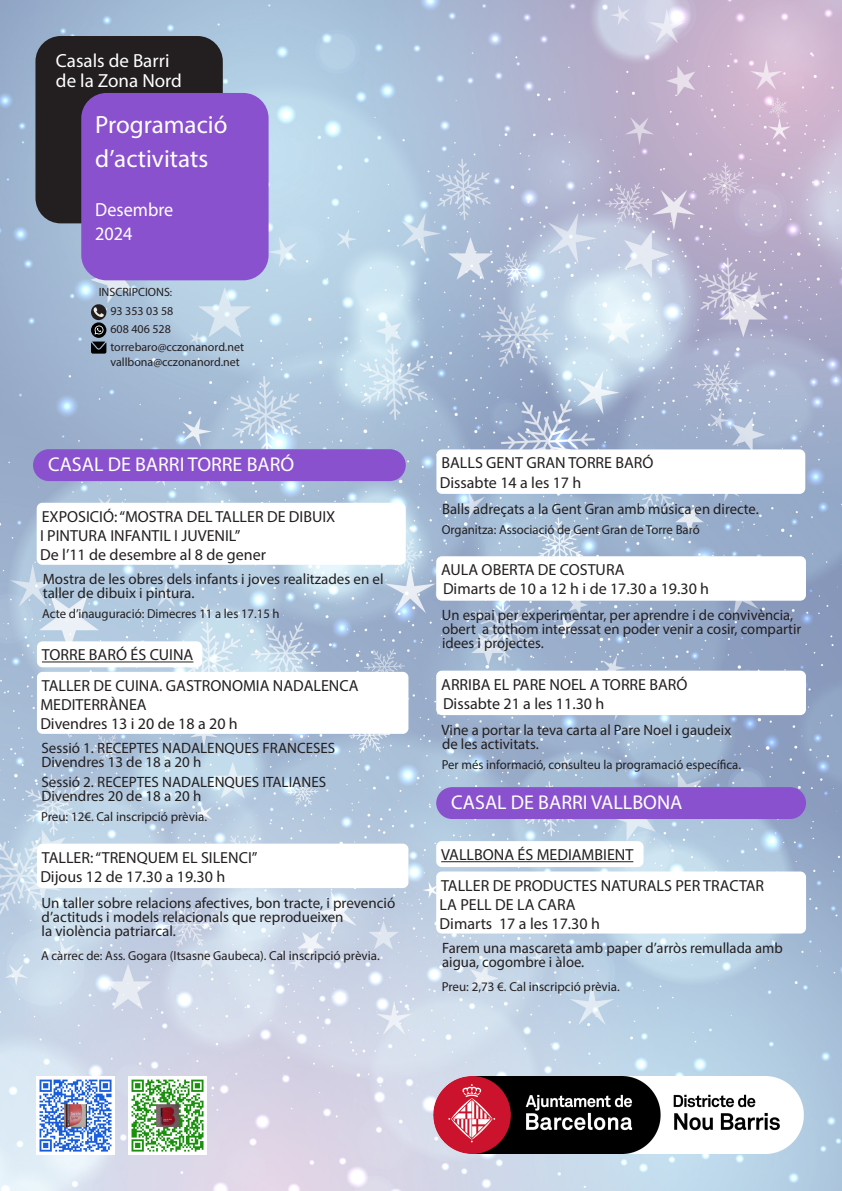
<style>
.page{position:relative;width:842px;height:1191px;background:#fff}
.page>*{position:absolute;margin:0;border:0;box-sizing:border-box;transform-origin:0 0}
.t1{font:25px "Myriad Pro";color:#fff}
.t2{font:20px "Myriad Pro";color:#fff}
.t3{font:19px "Myriad Pro";color:#fff}
.t4{font:19px "Myriad Pro";color:#fff;scale:.96 1}
.t5{font:16px "Myriad Pro";color:#231f20}
.t6{font:15px "Myriad Pro";color:#231f20}
.t7{font:13px "Myriad Pro";color:#231f20}
.t8{font:12px "Myriad Pro";color:#231f20}
.s1{font-size:11px}
</style>
<div class="page">
<img style="left:0;top:0;width:842px;height:1191px">
<div style="left:37px;top:641px;width:165px;height:26px;background:#fff;border-radius:6px"></div>
<hr style="left:42px;top:661px;width:151px;height:1px;background:#231f20">
<img style="left:433px;top:1076px;width:371px;height:77px">
<img style="left:36px;top:1076px;width:79px;height:79px">
<div style="left:37px;top:672px;width:371px;height:62px;background:#fff;border-radius:6px"></div>
<div style="left:35px;top:36px;width:188px;height:187px;background:#231f20;border-radius:25px"></div>
<div style="left:81px;top:93px;width:188px;height:187px;background:#8a51ce;border-radius:25px"></div>
<svg style="left:91px;top:322px;width:15px;height:16px"></svg>
<svg style="left:91px;top:304px;width:15px;height:30px"></svg>
<svg style="left:91px;top:341px;width:15px;height:12px"></svg>
<div style="left:37px;top:503px;width:369px;height:62px;background:#fff;border-radius:6px"></div>
<div style="left:436px;top:449px;width:369px;height:45px;background:#fff;border-radius:6px"></div>
<img style="left:129px;top:1076px;width:77px;height:79px">
<div style="left:33px;top:449px;width:373px;height:32px;background:#8a51ce;border-radius:16px"></div>
<div style="left:436px;top:787px;width:370px;height:32px;background:#8a51ce;border-radius:16px"></div>
<div style="left:436px;top:556px;width:370px;height:44px;background:#fff;border-radius:6px"></div>
<div style="left:436px;top:670px;width:370px;height:45px;background:#fff;border-radius:6px"></div>
<div style="left:436px;top:841px;width:207px;height:26px;background:#fff;border-radius:6px"></div>
<hr style="left:441px;top:861px;width:192px;height:1px;background:#231f20">
<div style="left:436px;top:871px;width:370px;height:62px;background:#fff;border-radius:6px"></div>
<div style="left:37px;top:843px;width:371px;height:45px;background:#fff;border-radius:6px"></div>
<p class="t3" style="left:56px;top:49px;width:115px">Casals de Barri</p>
<p class="t3" style="left:56px;top:69px;width:128px">de la Zona Nord</p>
<p class="t1" style="left:95px;top:109px;width:134px">Programació</p>
<p class="t1" style="left:95px;top:143px;width:114px">d’activitats</p>
<p class="t4" style="left:95px;top:197px;width:83px">Desembre</p>
<p class="t4" style="left:95px;top:221px;width:40px">2024</p>
<p class="t8" style="left:99px;top:285px;width:75px">INSCRIPCIONS<span class="s1">:</span></p>
<p class="t8" style="left:110px;top:304px;width:65px">93 353 03 58</p>
<p class="t8" style="left:110px;top:322px;width:62px">608 406 528</p>
<p class="t8" style="left:110px;top:340px;width:135px">torrebaro@cczonanord.net</p>
<p class="t8" style="left:110px;top:354px;width:131px">vallbona@cczonanord.net</p>
<p class="t2" style="left:48px;top:452px;width:248px">CASAL DE BARRI TORRE BARÓ</p>
<p class="t5" style="left:42px;top:506px;width:295px">EXPOSICIÓ: “MOSTRA DEL TALLER DE DIBUIX</p>
<p class="t5" style="left:40px;top:526px;width:202px">I PINTURA INFANTIL I JUVENIL”</p>
<p class="t5" style="left:40px;top:545px;width:227px">De l’11 de desembre al 8 de gener</p>
<p class="t6" style="left:43px;top:570px;width:342px">Mostra de les obres dels infants i joves realitzades en el</p>
<p class="t6" style="left:43px;top:584px;width:153px">taller de dibuix i pintura.</p>
<p class="t7" style="left:42px;top:606px;width:239px">Acte d’inauguració: Dimecres 11 a les 17.15 h</p>
<p class="t5" style="left:42px;top:645px;width:153px">TORRE BARÓ ÉS CUINA</p>
<p class="t5" style="left:42px;top:675px;width:318px">TALLER DE CUINA. GASTRONOMIA NADALENCA</p>
<p class="t5" style="left:40px;top:695px;width:108px">MEDITERRÀNEA</p>
<p class="t5" style="left:40px;top:714px;width:199px">Divendres 13 i 20 de 18 a 20 h</p>
<p class="t6" style="left:41px;top:739px;width:295px">Sessió 1. RECEPTES NADALENQUES FRANCESES</p>
<p class="t6" style="left:41px;top:753px;width:161px">Divendres 13 de 18 a 20 h</p>
<p class="t6" style="left:41px;top:773px;width:286px">Sessió 2. RECEPTES NADALENQUES ITALIANES</p>
<p class="t6" style="left:41px;top:787px;width:161px">Divendres 20 de 18 a 20 h</p>
<p class="t7" style="left:41px;top:809px;width:167px">Preu: 12€. Cal inscripció prèvia.</p>
<p class="t5" style="left:42px;top:847px;width:217px">TALLER: “TRENQUEM EL SILENCI”</p>
<p class="t5" style="left:40px;top:866px;width:186px">Dijous 12 de 17.30 a 19.30 h</p>
<p class="t6" style="left:41px;top:893px;width:355px">Un taller sobre relacions afectives, bon tracte, i prevenció</p>
<p class="t6" style="left:41px;top:907px;width:304px">d’actituds i models relacionals que reprodueixen</p>
<p class="t6" style="left:41px;top:921px;width:136px">la violència patriarcal.</p>
<p class="t7" style="left:41px;top:947px;width:340px">A càrrec de: Ass. Gogara (Itsasne Gaubeca). Cal inscripció prèvia.</p>
<p class="t5" style="left:441px;top:453px;width:214px">BALLS GENT GRAN TORRE BARÓ</p>
<p class="t5" style="left:440px;top:472px;width:143px">Dissabte 14 a les 17 h</p>
<p class="t6" style="left:442px;top:499px;width:318px">Balls adreçats a la Gent Gran amb música en directe.</p>
<p class="t7" style="left:442px;top:521px;width:260px">Organitza: Associació de Gent Gran de Torre Baró</p>
<p class="t5" style="left:441px;top:560px;width:185px">AULA OBERTA DE COSTURA</p>
<p class="t5" style="left:443px;top:579px;width:268px">Dimarts de 10 a 12 h i de 17.30 a 19.30 h</p>
<p class="t6" style="left:442px;top:606px;width:353px">Un espai per experimentar, per aprendre i de convivència,</p>
<p class="t6" style="left:442px;top:620px;width:361px">obert a tothom interessat en poder venir a cosir, compartir</p>
<p class="t6" style="left:442px;top:634px;width:103px">idees i projectes.</p>
<p class="t5" style="left:441px;top:674px;width:248px">ARRIBA EL PARE NOEL A TORRE BARÓ</p>
<p class="t5" style="left:443px;top:693px;width:163px">Dissabte 21 a les 11.30 h</p>
<p class="t6" style="left:442px;top:720px;width:291px">Vine a portar la teva carta al Pare Noel i gaudeix</p>
<p class="t6" style="left:442px;top:734px;width:98px">de les activitats.</p>
<p class="t7" style="left:442px;top:756px;width:301px">Per més informació, consulteu la programació específica.</p>
<p class="t2" style="left:451px;top:790px;width:233px">CASAL DE BARRI VALLBONA</p>
<p class="t5" style="left:441px;top:845px;width:194px">VALLBONA ÉS MEDIAMBIENT</p>
<p class="t5" style="left:441px;top:875px;width:324px">TALLER DE PRODUCTES NATURALS PER TRACTAR</p>
<p class="t5" style="left:440px;top:894px;width:137px">LA PELL DE LA CARA</p>
<p class="t5" style="left:440px;top:913px;width:162px">Dimarts 17 a les 17.30 h</p>
<p class="t6" style="left:442px;top:938px;width:342px">Farem una mascareta amb paper d’arròs remullada amb</p>
<p class="t6" style="left:442px;top:952px;width:144px">aigua, cogombre i àloe.</p>
<p class="t7" style="left:442px;top:978px;width:180px">Preu: 2,73 €. Cal inscripció prèvia.</p>
</div>
